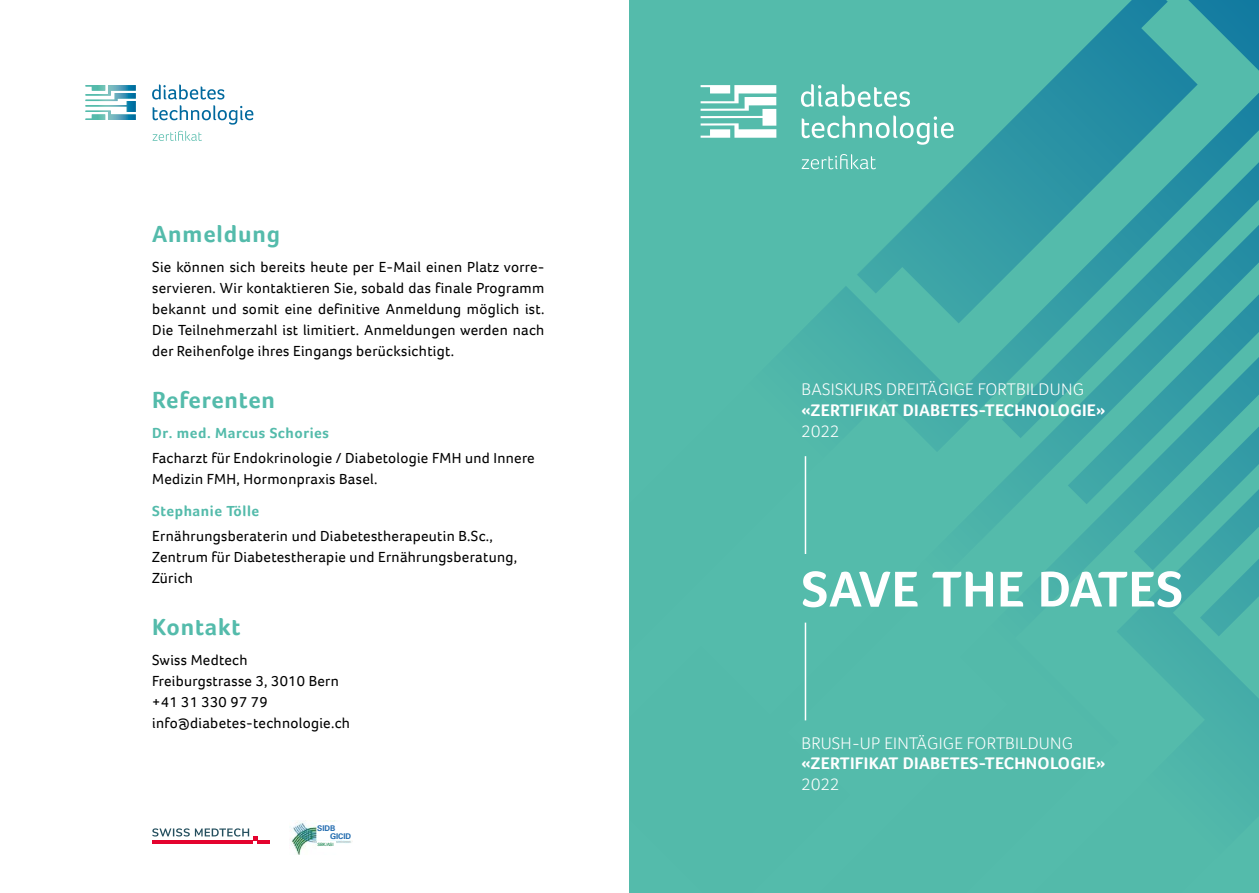
<style>
.page{position:relative;width:1259px;height:893px;background:#fff}
.page>*{position:absolute;margin:0;border:0;box-sizing:border-box;transform-origin:0 0}
.t1{font:700 51.75px "Foco";letter-spacing:.015em;color:#fff}
.t2{font:700 24px "Foco";letter-spacing:.035em;color:#54bbab}
.t3{font:300 17.25px "Foco";letter-spacing:.015em;color:#fff}
.t4{font:700 17.25px "Foco";letter-spacing:.015em;color:#fff}
.t5{font:15px/21px "Foco";letter-spacing:.02em;color:#000}
.t6{font:700 15px "Foco";letter-spacing:.035em;color:#54bbab}
.t7{font:700 7.8px/8.1px "Univers";letter-spacing:-.005em;color:#256eb0}
.t8{font:4.35px "Univers";letter-spacing:-.045em;color:#00783d}
</style>
<div class="page">
<div style="left:629px;top:0;width:630px;height:893px;background:#54bbab"></div>
<svg style="left:1001px;top:0;width:133px;height:159px"></svg>
<svg style="left:1134px;top:0;width:125px;height:159px"></svg>
<svg style="left:804px;top:159px;width:455px;height:615px"></svg>
<svg style="left:801px;top:115px;width:152px;height:30px"></svg>
<svg style="left:801px;top:84px;width:109px;height:23px"></svg>
<svg style="left:801px;top:154px;width:75px;height:15px"></svg>
<svg style="left:700px;top:85px;width:76px;height:53px"></svg>
<hr style="left:804px;top:456px;width:2px;height:98px;background:#fff">
<hr style="left:804px;top:623px;width:2px;height:97px;background:#fff">
<svg style="left:152px;top:828px;width:118px;height:16px"></svg>
<img style="left:291px;top:821px;width:60px;height:33px">
<div style="left:317px;top:822px;width:37px;height:18px;background:#fff"></div>
<div style="left:317px;top:841px;width:19px;height:10px;background:#fff"></div>
<svg style="left:152px;top:84px;width:101px;height:41px"></svg>
<svg style="left:153px;top:131px;width:49px;height:10px"></svg>
<img style="left:105px;top:85px;width:31px;height:8px">
<img style="left:86px;top:93px;width:50px;height:27px">
<img style="left:86px;top:85px;width:19px;height:6px">
<img style="left:86px;top:114px;width:19px;height:6px">
<h2 class="t2" style="left:152px;top:220px;width:129px">Anmeldung</h2>
<p class="t5" style="left:152px;top:256px;width:394px;text-align:justify">Sie können sich bereits heute per E-Mail einen Platz vorre&shy;servieren. Wir kontaktieren Sie, sobald das finale Programm bekannt und somit eine definitive Anmeldung möglich ist.<br>Die Teilnehmerzahl ist limitiert. Anmeldungen werden nach der Reihenfolge ihres Eingangs berücksichtigt.</p>
<h2 class="t2" style="left:152px;top:386px;width:124px">Referenten</h2>
<p class="t6" style="left:152px;top:424px;width:178px">Dr. med. Marcus Schories</p>
<p class="t5" style="left:152px;top:447px;width:384px">Facharzt für Endokrinologie / Diabetologie FMH und Innere<br>Medizin FMH, Hormonpraxis Basel.</p>
<p class="t6" style="left:152px;top:502px;width:108px">Stephanie Tölle</p>
<p class="t5" style="left:152px;top:525px;width:366px">Ernährungsberaterin und Diabetestherapeutin B.Sc.,<br>Zentrum für Diabetestherapie und Ernährungsberatung,<br>Zürich</p>
<h2 class="t2" style="left:152px;top:613px;width:90px">Kontakt</h2>
<p class="t5" style="left:152px;top:649px;width:199px">Swiss Medtech<br>Freiburgstrasse 3, 3010 Bern +41 31 330 97 79 info@diabetes-technologie.ch</p>
<p class="t7" style="left:330px;top:824px;width:23px;text-indent:-13px">SIDB<br>GICID</p>
<p class="t8" style="left:317px;top:842px;width:18px">SBK/ASI</p>
<p class="t3" style="left:801px;top:379px;width:284px">BASISKURS DREITÄGIGE FORTBILDUNG</p>
<p class="t4" style="left:801px;top:400px;width:305px">«ZERTIFIKAT DIABETES-TECHNOLOGIE»</p>
<p class="t3" style="left:801px;top:421px;width:40px">2022</p>
<h1 class="t1" style="left:801px;top:558px;width:383px">SAVE THE DATES</h1>
<p class="t3" style="left:801px;top:733px;width:273px">BRUSH-UP EINTÄGIGE FORTBILDUNG</p>
<p class="t4" style="left:801px;top:753px;width:305px">«ZERTIFIKAT DIABETES-TECHNOLOGIE»</p>
<p class="t3" style="left:801px;top:774px;width:40px">2022</p>
</div>
